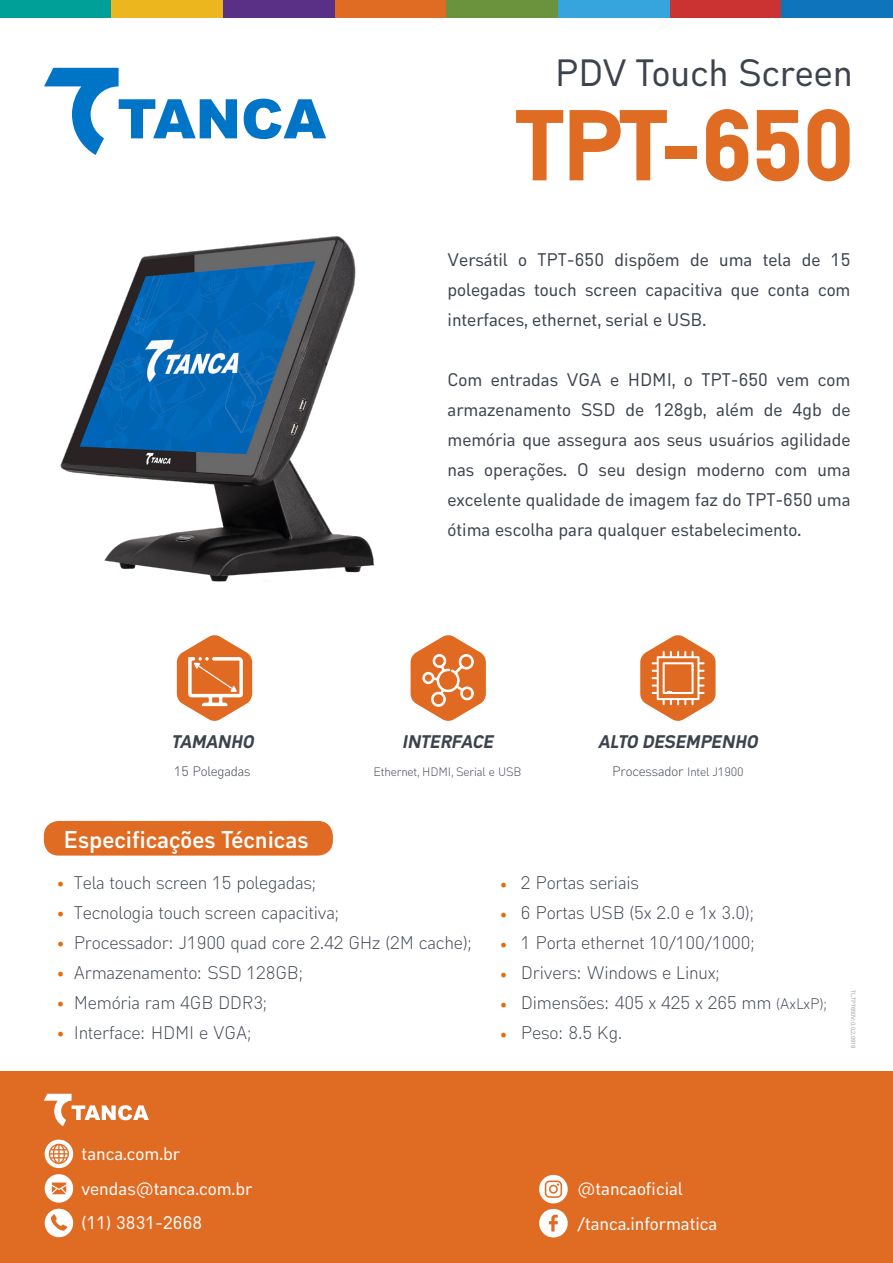
<style>
.page{position:relative;width:893px;height:1263px;background:#fff}
.page>*{position:absolute;margin:0;border:0;box-sizing:border-box;transform-origin:0 0}
.t1{font:99px "Type 36 Black";letter-spacing:-.025em;color:#e06b23}
.t2{font:37.5px "Type 36 Medium";color:#3d434d}
.t3{font:24px "Type 36 Bold";color:#fff}
.t4{font:18px/30px "Type 36 Medium";color:#3d434d;text-align:justify}
.t5{font:18px "Type 36 Light";letter-spacing:-.01em;color:#3d434d}
.t6{font:18px "Type 36 Medium";color:#fff}
.t7{font:italic 18px "Type 36 Black";color:#3d434d}
.t8{font:18px "Minion Pro";color:#e56c0a}
.t9{font:13.5px "Type 36 Light";letter-spacing:-.01em;color:#3d434d}
.t10{font:12px "Type 36 Light";letter-spacing:-.01em;color:#3d434d}
.t11{font:6px "Type 36 Medium";color:#a39ea3}
.s1{font-size:12px}
.s2{font-size:15px}
</style>
<div class="page">
<div style="left:0;top:1071px;width:893px;height:192px;background:#e06b23"></div>
<svg style="left:539px;top:1175px;width:29px;height:28px"></svg>
<div style="left:0;top:0;width:112px;height:18px;background:#009f97"></div>
<div style="left:112px;top:0;width:111px;height:18px;background:#ebb61e"></div>
<div style="left:223px;top:0;width:112px;height:18px;background:#593085"></div>
<div style="left:335px;top:0;width:111px;height:18px;background:#e06b23"></div>
<div style="left:446px;top:0;width:112px;height:18px;background:#6b923c"></div>
<div style="left:558px;top:0;width:112px;height:18px;background:#36a5de"></div>
<div style="left:670px;top:0;width:111px;height:18px;background:#cb3232"></div>
<div style="left:781px;top:0;width:112px;height:18px;background:#0e74bc"></div>
<img style="left:60px;top:236px;width:314px;height:346px">
<svg style="left:177px;top:635px;width:75px;height:86px"></svg>
<svg style="left:640px;top:635px;width:76px;height:86px"></svg>
<svg style="left:411px;top:635px;width:75px;height:86px"></svg>
<svg style="left:44px;top:68px;width:282px;height:87px"></svg>
<div style="left:44px;top:821px;width:289px;height:34px;background:#e06b23;border-radius:15px"></div>
<svg style="left:44px;top:1094px;width:105px;height:32px"></svg>
<svg style="left:45px;top:1174px;width:28px;height:28px"></svg>
<svg style="left:45px;top:1209px;width:28px;height:28px"></svg>
<svg style="left:45px;top:1139px;width:28px;height:29px"></svg>
<svg style="left:539px;top:1209px;width:29px;height:28px"></svg>
<p class="t2" style="left:555px;top:42px;width:299px">PDV Touch Screen</p>
<p class="t1" style="left:516px;top:65px;width:341px">TPT-650</p>
<p class="t4" style="left:448px;top:243px;width:404px">Versátil o TPT-650 dispõem de uma tela de 15 polegadas touch screen capacitiva que conta com interfaces, ethernet, serial e USB.</p>
<p class="t4" style="left:448px;top:363px;width:404px">Com entradas VGA e HDMI, o TPT-650 vem com armazenamento SSD de 128gb, além de 4gb de memória que assegura aos seus usuários agilidade nas operações. O seu design moderno com uma excelente qualidade de imagem faz do TPT-650 uma ótima escolha para qualquer estabelecimento.</p>
<p class="t7" style="left:171px;top:727px;width:88px">TAMANHO</p>
<p class="t7" style="left:598px;top:727px;width:166px">ALTO DESEMPENHO</p>
<p class="t9" style="left:174px;top:760px;width:78px">15 Polegadas</p>
<p class="t9" style="left:612px;top:760px;width:133px">Processador <span class="s1">Intel J1900</span></p>
<p class="t7" style="left:402px;top:727px;width:97px">INTERFACE</p>
<p class="t10" style="left:373px;top:761px;width:150px">Ethernet, HDMI, Serial e USB</p>
<p class="t3" style="left:63px;top:820px;width:246px">Especificações Técnicas</p>
<p class="t8" style="left:57px;top:870px;width:9px">•</p>
<p class="t8" style="left:57px;top:900px;width:9px">•</p>
<p class="t8" style="left:57px;top:930px;width:9px">•</p>
<p class="t8" style="left:57px;top:960px;width:9px">•</p>
<p class="t8" style="left:57px;top:990px;width:9px">•</p>
<p class="t8" style="left:57px;top:1020px;width:9px">•</p>
<p class="t5" style="left:74px;top:867px;width:243px">Tela touch screen 15 polegadas;</p>
<p class="t5" style="left:74px;top:897px;width:265px">Tecnologia touch screen capacitiva;</p>
<p class="t5" style="left:74px;top:927px;width:398px">Processador: J1900 quad core 2.42 GHz (2M cache);</p>
<p class="t5" style="left:74px;top:957px;width:229px">Armazenamento: SSD 128GB;</p>
<p class="t5" style="left:74px;top:987px;width:194px">Memória ram 4GB DDR3;</p>
<p class="t5" style="left:74px;top:1017px;width:178px">Interface: HDMI e VGA;</p>
<p class="t8" style="left:500px;top:871px;width:9px">•</p>
<p class="t8" style="left:500px;top:901px;width:9px">•</p>
<p class="t8" style="left:500px;top:931px;width:9px">•</p>
<p class="t8" style="left:500px;top:961px;width:9px">•</p>
<p class="t8" style="left:500px;top:991px;width:9px">•</p>
<p class="t8" style="left:500px;top:1021px;width:9px">•</p>
<p class="t5" style="left:521px;top:867px;width:120px">2 Portas seriais</p>
<p class="t5" style="left:521px;top:897px;width:233px">6 Portas USB (5x 2.0 e 1x 3.0);</p>
<p class="t5" style="left:521px;top:927px;width:234px">1 Porta ethernet 10/100/1000;</p>
<p class="t5" style="left:521px;top:957px;width:199px">Drivers: Windows e Linux;</p>
<p class="t5" style="left:521px;top:987px;width:306px">Dimensões: 405 x 425 x 265 mm <span class="s2">(AxLxP);</span></p>
<p class="t5" style="left:521px;top:1017px;width:103px">Peso: 8.5 Kg.</p>
<p class="t11" style="left:858px;top:989px;width:61px;rotate:90deg">TL.TPT650V:0.0.2.0919</p>
<p class="t6" style="left:82px;top:1139px;width:100px">tanca.com.br</p>
<p class="t6" style="left:82px;top:1174px;width:172px">vendas@tanca.com.br</p>
<p class="t6" style="left:577px;top:1173px;width:107px">@tancaoficial</p>
<p class="t6" style="left:82px;top:1208px;width:122px">(11) 3831-2668</p>
<p class="t6" style="left:577px;top:1209px;width:141px">/tanca.informatica</p>
</div>
